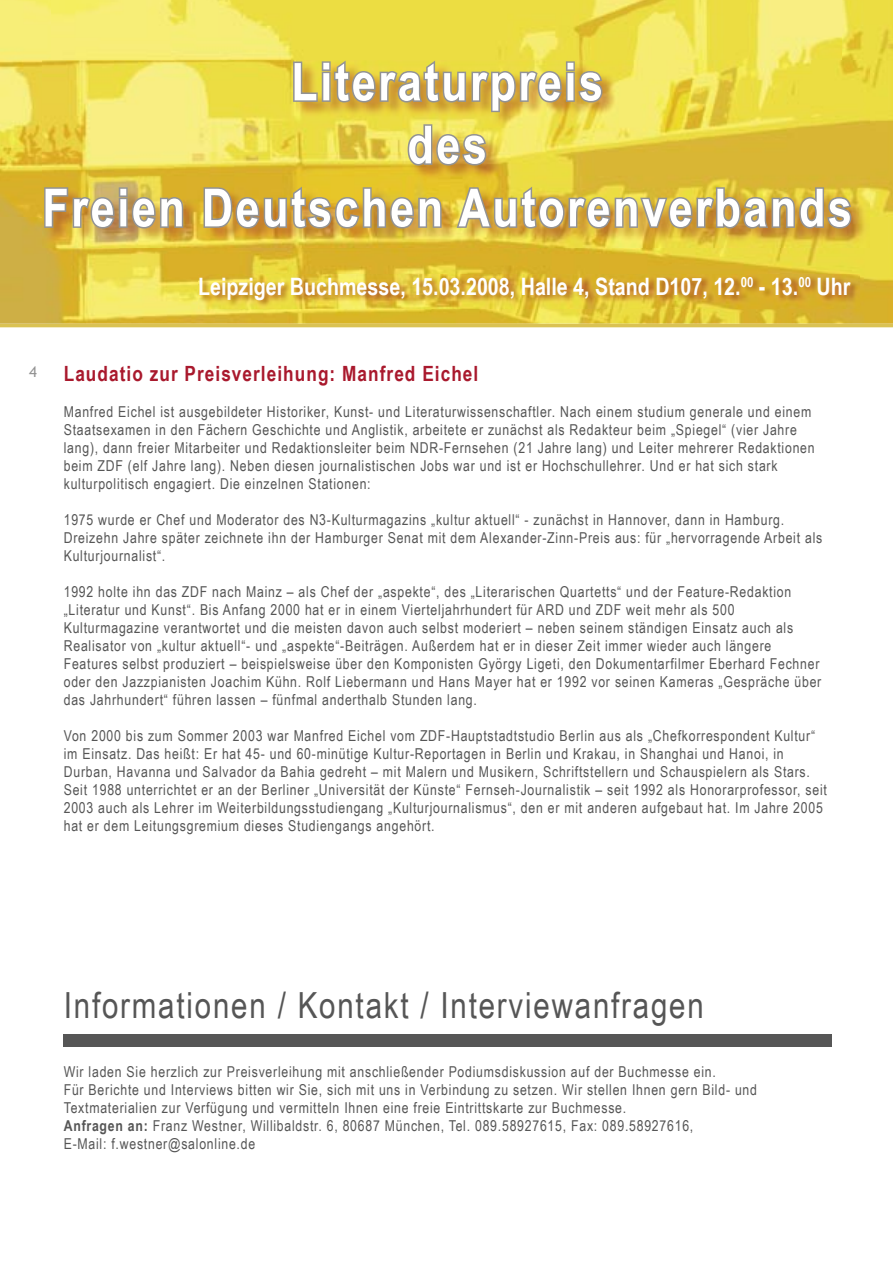
<style>
.page{position:relative;width:893px;height:1263px;background:#fff}
.page>*{position:absolute;margin:0;border:0;box-sizing:border-box;transform-origin:0 0}
.t1{font:700 52.5px/63px "Arial Narrow";letter-spacing:.05em;color:#fff;text-align:center}
.t2{font:36px "Arial Narrow";letter-spacing:.05em;color:#565656}
.t3{font:700 24px "Arial Narrow";color:#fff}
.t4{font:700 21px "Arial Narrow";letter-spacing:.05em;color:#a9192d}
.t5{font:15px/18px "Arial Narrow";letter-spacing:.05em;color:#565656}
.t6{font:15px "Trebuchet MS";color:#939393}
.s1{font-weight:700}
</style>
<div class="page">
<img style="left:0;top:216px;width:893px;height:108px">
<img style="left:0;top:0;width:52px;height:216px">
<img style="left:841px;top:0;width:52px;height:216px">
<img style="left:52px;top:0;width:789px;height:60px">
<img style="left:43px;top:60px;width:826px;height:187px">
<svg style="left:292px;top:58px;width:312px;height:56px"></svg>
<svg style="left:406px;top:123px;width:82px;height:44px"></svg>
<svg style="left:43px;top:186px;width:142px;height:44px"></svg>
<svg style="left:202px;top:184px;width:241px;height:47px"></svg>
<svg style="left:455px;top:184px;width:398px;height:47px"></svg>
<img style="left:198px;top:275px;width:662px;height:33px">
<div style="left:64px;top:1034px;width:768px;height:13px;background:#565656"></div>
<h1 class="t1" style="left:42px;top:48px;width:811px">Literaturpreis<br>des<br>Freien Deutschen Autorenverbands</h1>
<h3 class="t3" style="left:198px;top:268px;width:654px">Leipziger Buchmesse, 15.03.2008, Halle 4, Stand D107, 12.<sup>00</sup> - 13.<sup>00</sup> Uhr</h3>
<p class="t6" style="left:29px;top:363px;width:9px">4</p>
<h3 class="t4" style="left:64px;top:358px;width:416px">Laudatio zur Preisverleihung: Manfred Eichel</h3>
<p class="t5" style="left:64px;top:402px;width:752px">Manfred Eichel ist ausgebildeter Historiker, Kunst- und Literaturwissenschaftler. Nach einem studium generale und einem Staatsexamen in den Fächern Geschichte und Anglistik, arbeitete er zunächst als Redakteur beim „Spiegel“ (vier Jahre lang), dann freier Mitarbeiter und Redaktionsleiter beim NDR-Fernsehen (21 Jahre lang) und Leiter mehrerer Redaktionen beim ZDF (elf Jahre lang). Neben diesen journalistischen Jobs war und ist er Hochschullehrer. Und er hat sich stark kulturpolitisch engagiert. Die einzelnen Stationen:</p>
<p class="t5" style="left:64px;top:510px;width:760px">1975 wurde er Chef und Moderator des N3-Kulturmagazins „kultur aktuell“ - zunächst in Hannover, dann in Hamburg.<br>Dreizehn Jahre später zeichnete ihn der Hamburger Senat mit dem Alexander-Zinn-Preis aus: für „hervorragende Arbeit als<br>Kulturjournalist“.</p>
<p class="t5" style="left:64px;top:582px;width:759px">1992 holte ihn das ZDF nach Mainz – als Chef der „aspekte“, des „Literarischen Quartetts“ und der Feature-Redaktion „Literatur und Kunst“. Bis Anfang 2000 hat er in einem Vierteljahrhundert für ARD und ZDF weit mehr als 500<br>Kulturmagazine verantwortet und die meisten davon auch selbst moderiert – neben seinem ständigen Einsatz auch als Realisator von „kultur aktuell“- und „aspekte“-Beiträgen. Außerdem hat er in dieser Zeit immer wieder auch längere Features selbst produziert – beispielsweise über den Komponisten György Ligeti, den Dokumentarfilmer Eberhard Fechner oder den Jazzpianisten Joachim Kühn. Rolf Liebermann und Hans Mayer hat er 1992 vor seinen Kameras „Gespräche über das Jahrhundert“ führen lassen – fünfmal anderthalb Stunden lang.</p>
<p class="t5" style="left:64px;top:726px;width:765px">Von 2000 bis zum Sommer 2003 war Manfred Eichel vom ZDF-Hauptstadtstudio Berlin aus als „Chefkorrespondent Kultur“ im Einsatz. Das heißt: Er hat 45- und 60-minütige Kultur-Reportagen in Berlin und Krakau, in Shanghai und Hanoi, in Durban, Havanna und Salvador da Bahia gedreht – mit Malern und Musikern, Schriftstellern und Schauspielern als Stars.<br>Seit 1988 unterrichtet er an der Berliner „Universität der Künste“ Fernseh-Journalistik – seit 1992 als Honorarprofessor, seit 2003 auch als Lehrer im Weiterbildungsstudiengang „Kulturjournalismus“, den er mit anderen aufgebaut hat. Im Jahre 2005 hat er dem Leitungsgremium dieses Studiengangs angehört.</p>
<h2 class="t2" style="left:64px;top:979px;width:642px">Informationen / Kontakt / Interviewanfragen</h2>
<p class="t5" style="left:64px;top:1062px;width:695px">Wir laden Sie herzlich zur Preisverleihung mit anschließender Podiumsdiskussion auf der Buchmesse ein.<br>Für Berichte und Interviews bitten wir Sie, sich mit uns in Verbindung zu setzen. Wir stellen Ihnen gern Bild- und Textmaterialien zur Verfügung und vermitteln Ihnen eine freie Eintrittskarte zur Buchmesse.<br><span class="s1">Anfragen an:</span> Franz Westner, Willibaldstr. 6, 80687 München, Tel. 089.58927615, Fax: 089.58927616,<br>E-Mail: f.westner@salonline.de</p>
</div>
